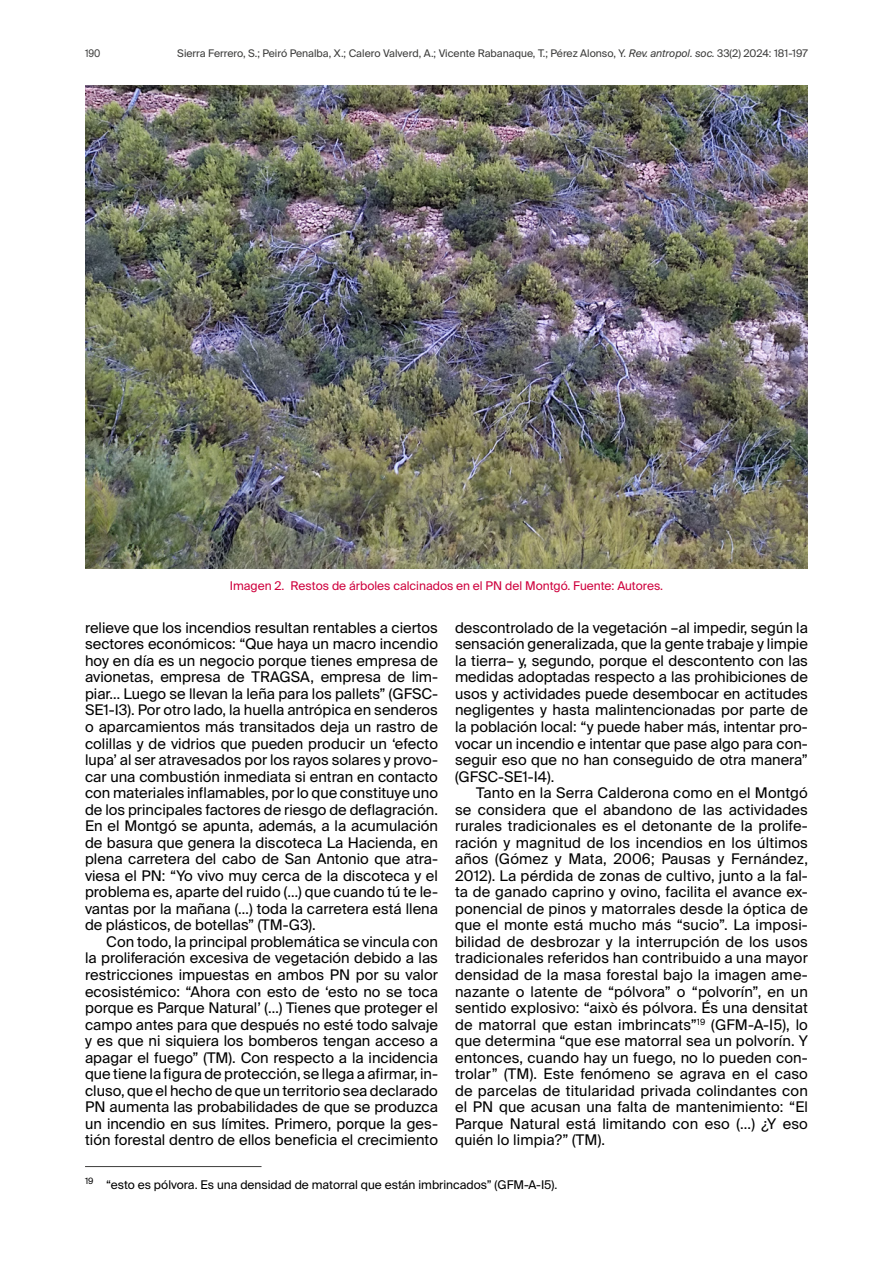
<style>
.page{position:relative;width:893px;height:1263px;background:#fff}
.page>*{position:absolute;margin:0;border:0;box-sizing:border-box;transform-origin:0 0}
._000-TXT_GENERAL{font:14.7px/16.5px "Suisse Intl";color:#000;text-align:justify}
._000-Notas_al_pie{font:12px "Suisse Intl";color:#000}
._000-Tit_figuras_aba{font:12px "Suisse Intl";color:#cf003d}
.t1{font:10.5px "Suisse Intl";color:#3c3c3b}
.t2{font:10.5px "Suisse Intl";color:#3c3c3b;scale:.9 1}
.s1{font-style:italic}
</style>
<div class="page">
<hr style="left:85px;top:1166px;width:176px;height:1px;background:#3c3c3b">
<img style="left:85px;top:85px;width:723px;height:483px">
<p class="t2" style="left:85px;top:47px;width:19px">190</p>
<p class="t1" style="left:177px;top:47px;width:632px">Sierra Ferrero, S.; Peiró Penalba, X.; Calero Valverd, A.; Vicente Rabanaque, T.; Pérez Alonso, Y. <span class="s1">Rev. antropol. soc.</span> 33(2) 2024: 181-197</p>
<p class="_000-Tit_figuras_aba" style="left:230px;top:579px;width:435px">Imagen 2. Restos de árboles calcinados en el PN del Montgó. Fuente: Autores.</p>
<p class="_000-TXT_GENERAL" style="left:85px;top:619px;width:354px">relieve que los incendios resultan rentables a ciertos sectores económicos: “Que haya un macro incendio hoy en día es un negocio porque tienes empresa de avionetas, empresa de TRAGSA, empresa de lim&shy;piar… Luego se llevan la leña para los pallets” (GFSC-SE1-I3). Por otro lado, la huella antrópica en senderos o aparcamientos más transitados deja un rastro de colillas y de vidrios que pueden producir un ‘efecto lupa’ al ser atravesados por los rayos solares y provo&shy;car una combustión inmediata si entran en contacto con materiales inflamables, por lo que constituye uno de los principales factores de riesgo de deflagración.<br>En el Montgó se apunta, además, a la acumulación de basura que genera la discoteca La Hacienda, en plena carretera del cabo de San Antonio que atra&shy;viesa el PN: “Yo vivo muy cerca de la discoteca y el problema es, aparte del ruido (…) que cuando tú te le&shy;vantas por la mañana (…) toda la carretera está llena de plásticos, de botellas” (TM-G3).</p>
<p class="_000-TXT_GENERAL" style="left:85px;top:933px;width:354px;text-indent:21px">Con todo, la principal problemática se vincula con la proliferación excesiva de vegetación debido a las restricciones impuestas en ambos PN por su valor ecosistémico: “Ahora con esto de ‘esto no se toca porque es Parque Natural’ (…) Tienes que proteger el campo antes para que después no esté todo salvaje y es que ni siquiera los bomberos tengan acceso a apagar el fuego” (TM). Con respecto a la incidencia que tiene la figura de protección, se llega a afirmar, in&shy;cluso, que el hecho de que un territorio sea declarado PN aumenta las probabilidades de que se produzca un incendio en sus límites. Primero, porque la ges&shy;tión forestal dentro de ellos beneficia el crecimiento</p>
<p class="_000-Notas_al_pie" style="left:85px;top:1177px;width:474px"><sup>19</sup> “esto es pólvora. Es una densidad de matorral que están imbrincados” (GFM-A-I5).</p>
<p class="_000-TXT_GENERAL" style="left:455px;top:619px;width:354px">descontrolado de la vegetación –al impedir, según la sensación generalizada, que la gente trabaje y limpie la tierra– y, segundo, porque el descontento con las medidas adoptadas respecto a las prohibiciones de usos y actividades puede desembocar en actitudes negligentes y hasta malintencionadas por parte de la población local: “y puede haber más, intentar pro&shy;vocar un incendio e intentar que pase algo para con&shy;seguir eso que no han conseguido de otra manera” (GFSC-SE1-I4).</p>
<p class="_000-TXT_GENERAL" style="left:455px;top:785px;width:354px;text-indent:21px">Tanto en la Serra Calderona como en el Montgó se considera que el abandono de las actividades rurales tradicionales es el detonante de la prolife&shy;ración y magnitud de los incendios en los últimos años (Gómez y Mata, 2006; Pausas y Fernández, 2012). La pérdida de zonas de cultivo, junto a la fal&shy;ta de ganado caprino y ovino, facilita el avance ex&shy;ponencial de pinos y matorrales desde la óptica de que el monte está mucho más “sucio”. La imposi&shy;bilidad de desbrozar y la interrupción de los usos tradicionales referidos han contribuido a una mayor densidad de la masa forestal bajo la imagen ame&shy;nazante o latente de “pólvora” o “polvorín”, en un sentido explosivo: “això és pólvora. És una densitat de matorral que estan imbrincats”<sup>19</sup> (GFM-A-I5), lo que determina “que ese matorral sea un polvorín. Y entonces, cuando hay un fuego, no lo pueden con&shy;trolar” (TM). Este fenómeno se agrava en el caso de parcelas de titularidad privada colindantes con el PN que acusan una falta de mantenimiento: “El Parque Natural está limitando con eso (...) ¿Y eso quién lo limpia?” (TM).</p>
</div>
